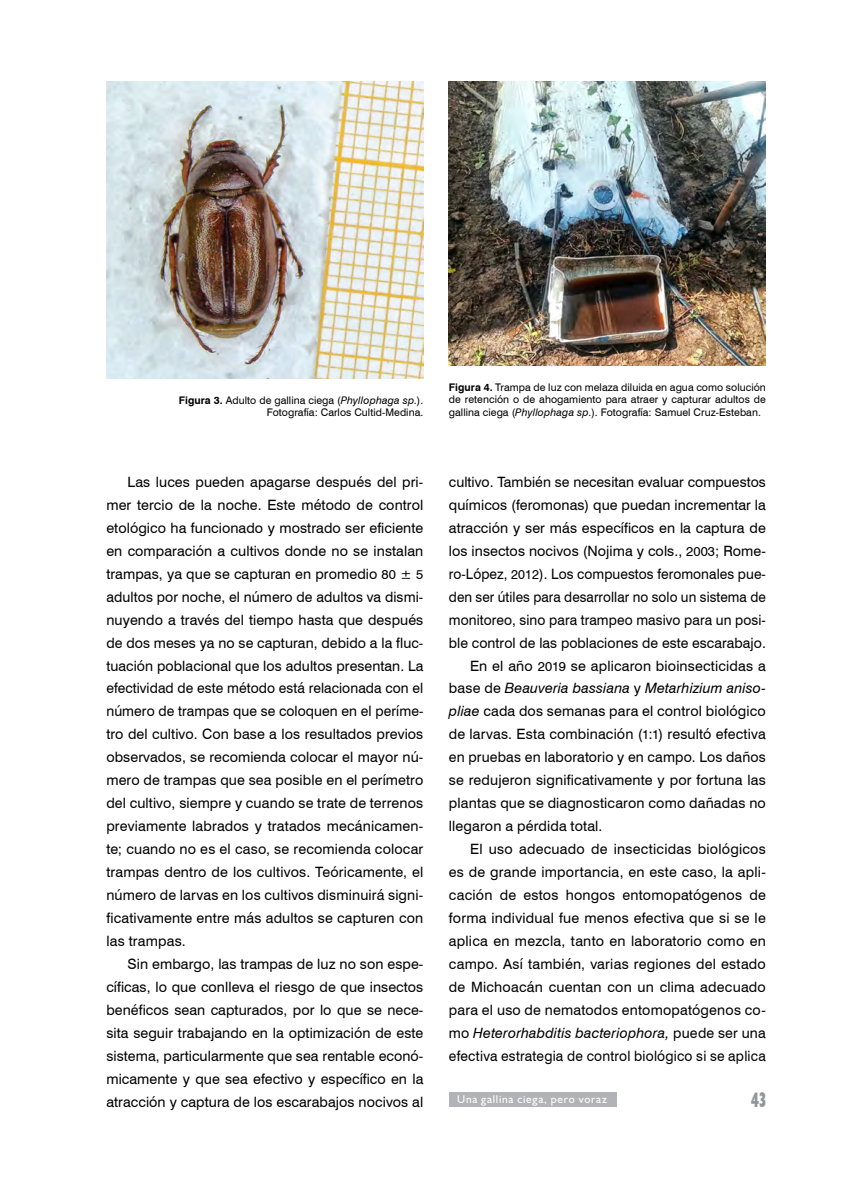
<style>
.page{position:relative;width:851px;height:1191px;background:#fff}
.page>*{position:absolute;margin:0;border:0;box-sizing:border-box;transform-origin:0 0}
.t1{font:700 condensed 21px "Humanist 521 BT Xtra";color:#939598;scale:.75 1}
.t2{font:14.25px/23px "Swiss 721 BT";letter-spacing:.01em;color:#000;text-align:justify}
.t3{font:14.25px "Swiss 721 BT";letter-spacing:.01em;color:#000;scale:.96 1}
.t4{font:italic 14.25px "Swiss 721 BT";letter-spacing:.01em;color:#000}
.t5{font:14.25px "Swiss 721 BT";letter-spacing:.01em;color:#000;scale:.95 1}
.t6{font:11.25px "Humanist 521 BT";letter-spacing:.07em;color:#fff}
.t7{font:10.5px/12.6px "Swiss 721 BT";letter-spacing:.005em;color:#000;text-align:right}
.s1{font-weight:700}
.s2{font-style:italic}
.s3{font-size:13.05px}
.s4{font-style:normal}
</style>
<div class="page">
<div style="left:449px;top:1092px;width:167px;height:14px;background:#b1b3b6"></div>
<img style="left:106px;top:82px;width:317px;height:296px">
<img style="left:449px;top:82px;width:316px;height:284px">
<p class="t7" style="left:179px;top:393px;width:246px"><span class="s1">Figura 3.</span> Adulto de gallina ciega (<span class="s2">Phyllophaga sp</span>.).<br>Fotografía: Carlos Cultid-Medina.</p>
<p class="t2" style="left:106px;top:470px;width:318px;text-indent:21px">Las luces pueden apagarse después del pri&shy;mer tercio de la noche. Este método de control etológico ha funcionado y mostrado ser eficiente en comparación a cultivos donde no se instalan trampas, ya que se capturan en promedio <span class="s3">80</span> ± <span class="s3">5 </span>adultos por noche, el número de adultos va dismi&shy;nuyendo a través del tiempo hasta que después de dos meses ya no se capturan, debido a la fluc&shy;tuación poblacional que los adultos presentan. La efectividad de este método está relacionada con el número de trampas que se coloquen en el períme&shy;tro del cultivo. Con base a los resultados previos observados, se recomienda colocar el mayor nú&shy;mero de trampas que sea posible en el perímetro del cultivo, siempre y cuando se trate de terrenos previamente labrados y tratados mecánicamen&shy;te; cuando no es el caso, se recomienda colocar trampas dentro de los cultivos. Teóricamente, el número de larvas en los cultivos disminuirá signi&shy;ficativamente entre más adultos se capturen con las trampas.</p>
<p class="t2" style="left:106px;top:952px;width:318px;text-indent:21px">Sin embargo, las trampas de luz no son espe&shy;cíficas, lo que conlleva el riesgo de que insectos benéficos sean capturados, por lo que se nece&shy;sita seguir trabajando en la optimización de este sistema, particularmente que sea rentable econó&shy;micamente y que sea efectivo y específico en la atracción y captura de los escarabajos nocivos al</p>
<p class="t7" style="left:449px;top:380px;width:318px;text-align:justify"><span class="s1">Figura 4.</span> Trampa de luz con melaza diluida en agua como solución de retención o de ahogamiento para atraer y capturar adultos de gallina ciega (<span class="s2">Phyllophaga sp</span>.). Fotografía: Samuel Cruz-Esteban.</p>
<p class="t2" style="left:449px;top:470px;width:318px">cultivo. También se necesitan evaluar compuestos</p>
<p class="t2" style="left:449px;top:493px;width:318px">químicos (feromonas) que puedan incrementar la</p>
<p class="t2" style="left:449px;top:515px;width:318px">atracción y ser más específicos en la captura de</p>
<p class="t2" style="left:449px;top:538px;width:318px">los insectos nocivos (Nojima y cols., <span class="s3">2003</span>; Rome-</p>
<p class="t3" style="left:449px;top:564px;width:331px">ro-López, <span class="s3">2012</span>). Los compuestos feromonales pue-</p>
<p class="t5" style="left:449px;top:587px;width:335px">den ser útiles para desarrollar no solo un sistema de</p>
<p class="t3" style="left:449px;top:609px;width:331px">monitoreo, sino para trampeo masivo para un posi-</p>
<p class="t2" style="left:449px;top:630px;width:318px">ble control de las poblaciones de este escarabajo.</p>
<p class="t2" style="left:470px;top:653px;width:297px">En el año <span class="s3">2019</span> se aplicaron bioinsecticidas a</p>
<p class="t4" style="left:449px;top:678px;width:318px"><span class="s4">base de</span> Beauveria bassiana <span class="s4">y</span> Metarhizium aniso-</p>
<p class="t2" style="left:449px;top:699px;width:318px"><span class="s2">pliae</span> cada dos semanas para el control biológico</p>
<p class="t2" style="left:449px;top:722px;width:318px">de larvas. Esta combinación (<span class="s3">1</span>:<span class="s3">1</span>) resultó efectiva</p>
<p class="t2" style="left:449px;top:745px;width:318px">en pruebas en laboratorio y en campo. Los daños</p>
<p class="t2" style="left:449px;top:768px;width:318px">se redujeron significativamente y por fortuna las</p>
<p class="t2" style="left:449px;top:791px;width:318px">plantas que se diagnosticaron como dañadas no</p>
<p class="t2" style="left:449px;top:814px;width:155px">llegaron a pérdida total.</p>
<p class="t2" style="left:470px;top:837px;width:297px">El uso adecuado de insecticidas biológicos</p>
<p class="t2" style="left:449px;top:860px;width:318px">es de grande importancia, en este caso, la apli-</p>
<p class="t2" style="left:449px;top:883px;width:318px">cación de estos hongos entomopatógenos de</p>
<p class="t2" style="left:449px;top:906px;width:318px">forma individual fue menos efectiva que si se le</p>
<p class="t2" style="left:449px;top:929px;width:318px">aplica en mezcla, tanto en laboratorio como en</p>
<p class="t2" style="left:449px;top:952px;width:318px">campo. Así también, varias regiones del estado</p>
<p class="t2" style="left:449px;top:975px;width:318px">de Michoacán cuentan con un clima adecuado</p>
<p class="t2" style="left:449px;top:997px;width:318px">para el uso de nematodos entomopatógenos co-</p>
<p class="t4" style="left:449px;top:1023px;width:318px"><span class="s4">mo</span> Heterorhabditis bacteriophora, <span class="s4">puede ser una</span></p>
<p class="t3" style="left:449px;top:1046px;width:331px">efectiva estrategia de control biológico si se aplica</p>
<p class="t6" style="left:457px;top:1092px;width:151px">Una gallina ciega, pero voraz</p>
<h1 class="t1" style="left:751px;top:1086px;width:21px">43</h1>
</div>
